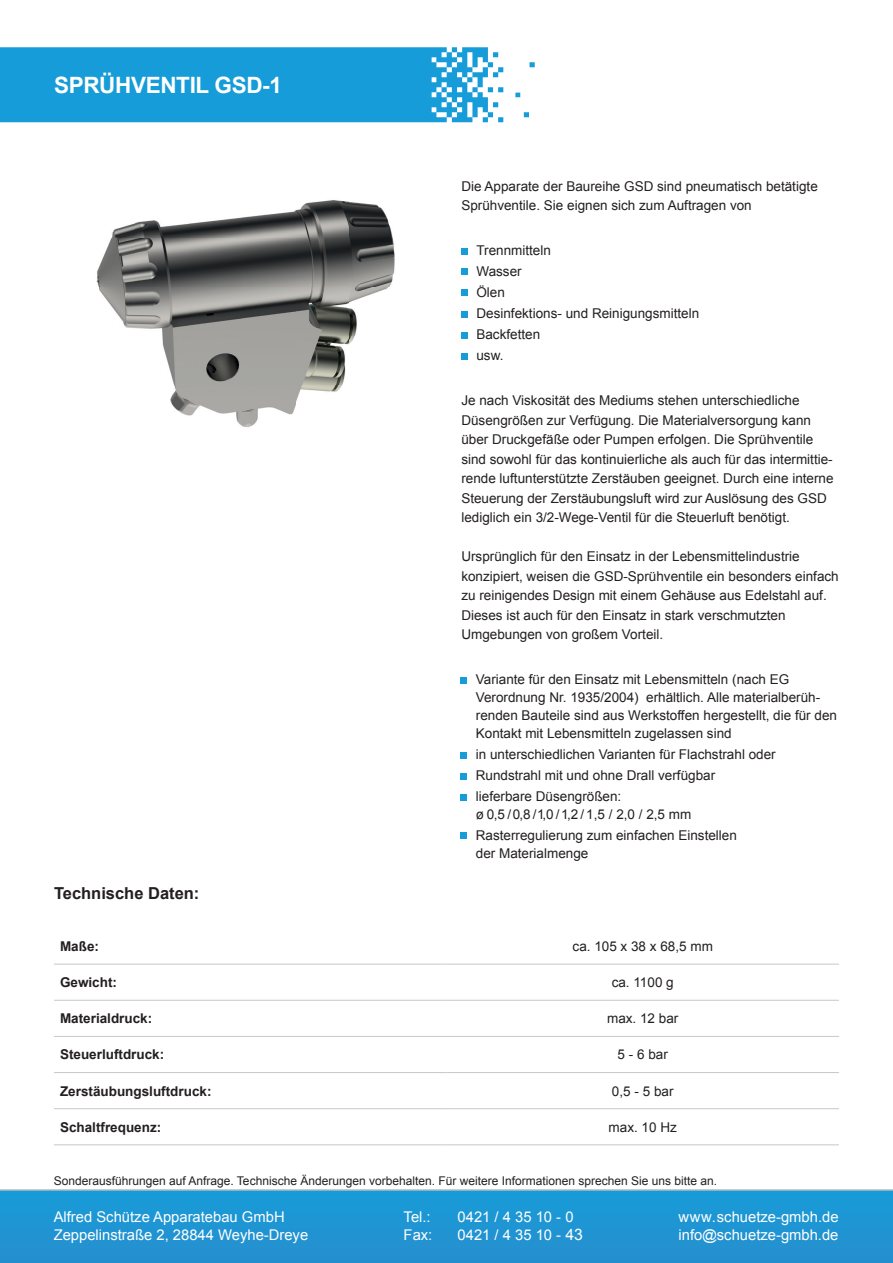
<style>
.page{position:relative;width:893px;height:1263px;background:#fff}
.page>*{position:absolute;margin:0;border:0;box-sizing:border-box;transform-origin:0 0}
.t1{font:700 22.5px "Arial";letter-spacing:-.015em;color:#fff}
.t2{font:700 16.5px "Arial";color:#231f20}
.t3{font:14.85px/18px "Arial";color:#fff}
.t4{font:13.5px/19.5px "Arial";color:#231f20}
.t5{font:700 13.5px "Arial";color:#231f20}
.t6{font:12px "Arial";color:#231f20}
.s1{font-size:15.75px}
</style>
<div class="page">
<svg style="left:0;top:47px;width:535px;height:75px;background:#31a7dc"></svg>
<div style="left:0;top:1191px;width:893px;height:72px;background:#1f95d3"></div>
<img style="left:96px;top:200px;width:299px;height:227px">
<hr style="left:0;top:1189px;width:893px;height:2px;background:#bcbdc0">
<svg style="left:461px;top:248px;width:6px;height:6px"></svg>
<svg style="left:461px;top:677px;width:6px;height:6px"></svg>
<svg style="left:461px;top:289px;width:6px;height:6px"></svg>
<svg style="left:461px;top:774px;width:6px;height:6px"></svg>
<svg style="left:461px;top:311px;width:6px;height:6px"></svg>
<svg style="left:461px;top:794px;width:6px;height:6px"></svg>
<svg style="left:461px;top:332px;width:6px;height:6px"></svg>
<svg style="left:461px;top:353px;width:6px;height:6px"></svg>
<svg style="left:461px;top:833px;width:6px;height:6px"></svg>
<svg style="left:461px;top:269px;width:6px;height:6px"></svg>
<svg style="left:461px;top:753px;width:6px;height:6px"></svg>
<hr style="left:54px;top:964px;width:392px;height:1px;background:#c7c8ca">
<hr style="left:446px;top:964px;width:393px;height:1px;background:#c7c8ca">
<hr style="left:54px;top:1000px;width:392px;height:1px;background:#c7c8ca">
<hr style="left:446px;top:1000px;width:393px;height:1px;background:#c7c8ca">
<hr style="left:54px;top:1036px;width:392px;height:1px;background:#c7c8ca">
<hr style="left:446px;top:1036px;width:393px;height:1px;background:#c7c8ca">
<hr style="left:54px;top:1072px;width:392px;height:1px;background:#c7c8ca">
<hr style="left:446px;top:1072px;width:393px;height:1px;background:#c7c8ca">
<hr style="left:54px;top:1108px;width:392px;height:1px;background:#c7c8ca">
<hr style="left:446px;top:1108px;width:393px;height:1px;background:#c7c8ca">
<hr style="left:54px;top:1144px;width:392px;height:1px;background:#c7c8ca">
<hr style="left:446px;top:1144px;width:393px;height:1px;background:#c7c8ca">
<h1 class="t1" style="left:54px;top:70px;width:229px">SPRÜHVENTIL GSD-1</h1>
<p class="t2" style="left:54px;top:882px;width:147px">Technische Daten:</p>
<p class="t4" style="left:461px;top:176px;width:358px">Die Apparate der Baureihe GSD sind pneumatisch betätigte<br>Sprühventile. Sie eignen sich zum Auftragen von</p>
<p class="t4" style="left:476px;top:240px;width:224px;line-height:21px">Trennmitteln<br>Wasser<br>Ölen<br>Desinfektions- und Reinigungsmitteln<br>Backfetten<br>usw.</p>
<p class="t4" style="left:461px;top:391px;width:374px">Je nach Viskosität des Mediums stehen unterschiedliche Düsengrößen zur Verfügung. Die Materialversorgung kann über Druckgefäße oder Pumpen erfolgen. Die Sprühventile sind sowohl für das kontinuierliche als auch für das intermittie&shy;rende luftunterstützte Zerstäuben geeignet. Durch eine interne Steuerung der Zerstäubungsluft wird zur Auslösung des GSD lediglich ein 3/2-Wege-Ventil für die Steuerluft benötigt.</p>
<p class="t4" style="left:461px;top:547px;width:379px">Ursprünglich für den Einsatz in der Lebensmittelindustrie konzipiert, weisen die GSD-Sprühventile ein besonders einfach zu reinigendes Design mit einem Gehäuse aus Edelstahl auf.<br>Dieses ist auch für den Einsatz in stark verschmutzten Umgebungen von großem Vorteil.</p>
<p class="t4" style="left:476px;top:671px;width:363px;line-height:18px">Variante für den Einsatz mit Lebensmitteln (nach EG Verordnung Nr. 1935/2004) erhältlich. Alle materialberüh&shy;renden Bauteile sind aus Werkstoffen hergestellt, die für den Kontakt mit Lebensmitteln zugelassen sind</p>
<p class="t4" style="left:476px;top:744px;width:301px;line-height:21px">in unterschiedlichen Varianten für Flachstrahl oder<br>Rundstrahl mit und ohne Drall verfügbar<br>lieferbare Düsengrößen:</p>
<p class="t4" style="left:476px;top:804px;width:263px;line-height:21px">ø 0,5 / 0,8 / 1,0 / 1,2 / 1,5 / 2,0 / 2,5 mm<br>Rasterregulierung zum einfachen Einstellen</p>
<p class="t4" style="left:476px;top:844px;width:114px">der Materialmenge</p>
<p class="t5" style="left:60px;top:937px;width:41px">Maße:</p>
<p class="t4" style="left:573px;top:936px;width:142px">ca. 105 x 38 x 68,5 mm</p>
<p class="t5" style="left:60px;top:973px;width:59px">Gewicht:</p>
<p class="t4" style="left:612px;top:973px;width:64px">ca. 1100 g</p>
<p class="t5" style="left:60px;top:1009px;width:94px">Materialdruck:</p>
<p class="t4" style="left:607px;top:1009px;width:73px">max. 12 bar</p>
<p class="t5" style="left:60px;top:1046px;width:106px">Steuerluftdruck:</p>
<p class="t4" style="left:618px;top:1045px;width:52px">5 - 6 bar</p>
<p class="t5" style="left:60px;top:1082px;width:153px">Zerstäubungsluftdruck:</p>
<p class="t4" style="left:612px;top:1081px;width:63px">0,5 - 5 bar</p>
<p class="t5" style="left:60px;top:1118px;width:103px">Schaltfrequenz:</p>
<p class="t4" style="left:609px;top:1117px;width:70px">max. 10 Hz</p>
<p class="t6" style="left:54px;top:1172px;width:665px">Sonderausführungen auf Anfrage. Technische Änderungen vorbehalten. Für weitere Informationen sprechen Sie uns bitte an.</p>
<p class="t3" style="left:54px;top:1208px;width:256px">Alfred Schütze Apparatebau GmbH<br>Zeppelinstraße 2, 28844 Weyhe-Dreye</p>
<p class="t3" style="left:404px;top:1208px;width:29px">Tel.:</p>
<p class="t3" style="left:458px;top:1208px;width:117px">0421 / 4 35 10 - 0</p>
<p class="t3" style="left:404px;top:1226px;width:30px">Fax:</p>
<p class="t3" style="left:458px;top:1226px;width:127px">0421 / 4 35 10 - <span class="s1">43</span></p>
<p class="t3" style="left:679px;top:1208px;width:161px">www.schuetze-gmbh.de info@schuetze-gmbh.de</p>
</div>
